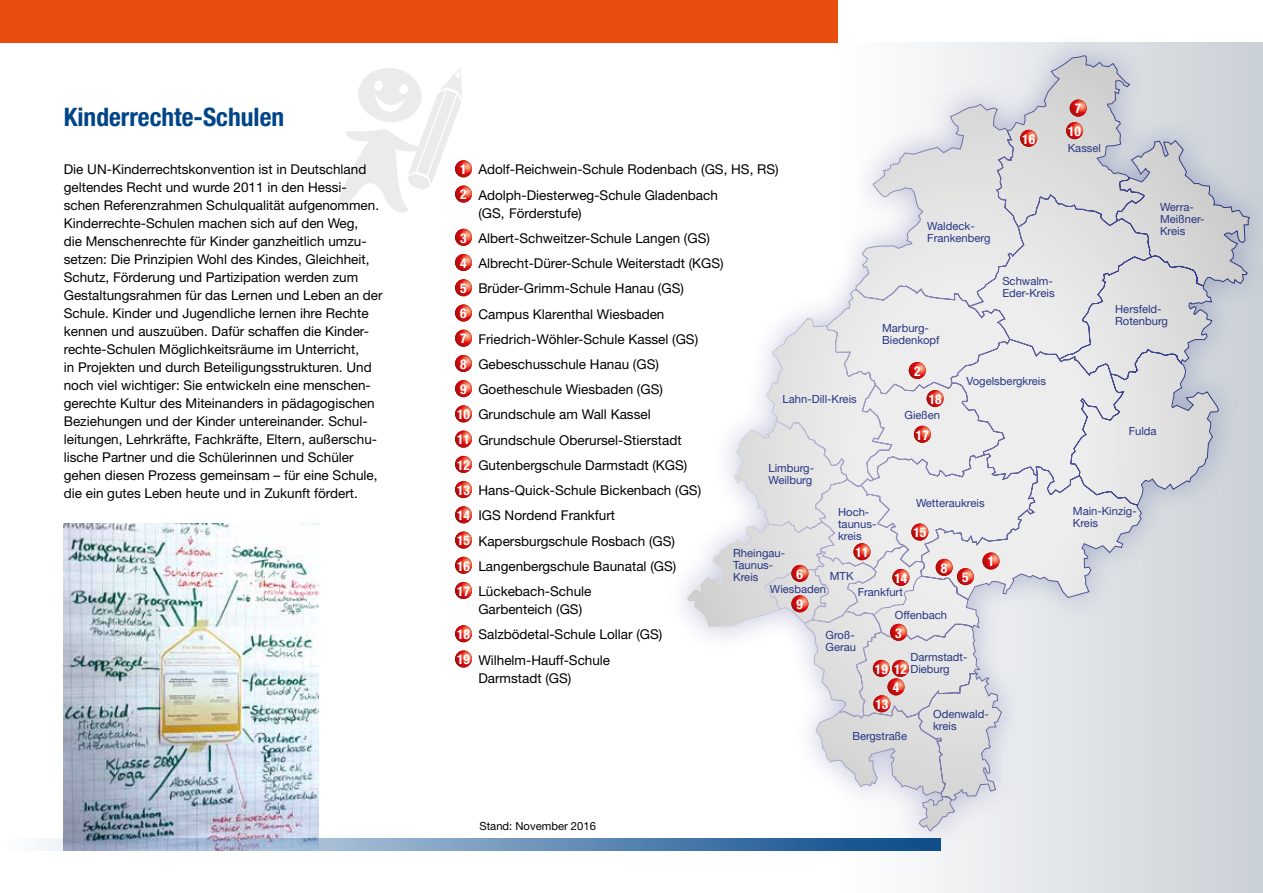
<style>
.page{position:relative;width:1263px;height:893px;background:#fff}
.page>*{position:absolute;margin:0;border:0;box-sizing:border-box;transform-origin:0 0}
.t1{font:700 condensed 25.5px "Helvetica Neue";color:#048}
.t2{font:13.5px/18px "Helvetica Neue";color:#000}
.t3{font:700 condensed 13.5px "Helvetica Neue";color:#fff}
.t4{font:11.25px/12px "Helvetica Neue";color:#283583}
.t5{font:11.25px "Helvetica Neue";color:#000}
.s1{font-weight:700;font-stretch:condensed;color:#fff}
</style>
<div class="page">
<img style="left:64px;top:523px;width:255px;height:315px">
<svg style="left:41px;top:838px;width:621px;height:12px;background:#8aa5c5"></svg>
<svg style="left:339px;top:68px;width:123px;height:145px"></svg>
<div style="left:838px;top:43px;width:425px;height:850px;background:linear-gradient(to right,#fff,#cad0d6)"></div>
<div style="left:662px;top:30px;width:601px;height:825px;background:#283583;opacity:.3"></div>
<svg style="left:685px;top:55px;width:565px;height:776px"></svg>
<svg style="left:892px;top:569px;width:17px;height:17px"></svg>
<svg style="left:890px;top:624px;width:17px;height:17px"></svg>
<svg style="left:887px;top:678px;width:17px;height:17px"></svg>
<svg style="left:957px;top:568px;width:17px;height:17px"></svg>
<svg style="left:982px;top:552px;width:17px;height:17px"></svg>
<svg style="left:1066px;top:122px;width:17px;height:17px"></svg>
<svg style="left:909px;top:362px;width:17px;height:17px"></svg>
<svg style="left:914px;top:426px;width:17px;height:17px"></svg>
<svg style="left:927px;top:390px;width:17px;height:17px"></svg>
<svg style="left:873px;top:660px;width:17px;height:17px"></svg>
<svg style="left:911px;top:524px;width:17px;height:17px"></svg>
<svg style="left:1020px;top:130px;width:17px;height:17px"></svg>
<svg style="left:936px;top:559px;width:17px;height:17px"></svg>
<svg style="left:853px;top:543px;width:17px;height:17px"></svg>
<svg style="left:892px;top:660px;width:17px;height:17px"></svg>
<div style="left:0;top:0;width:838px;height:43px;background:#e94e0f"></div>
<svg style="left:873px;top:695px;width:17px;height:17px"></svg>
<svg style="left:1070px;top:100px;width:17px;height:17px"></svg>
<svg style="left:791px;top:595px;width:17px;height:17px"></svg>
<svg style="left:791px;top:565px;width:17px;height:17px"></svg>
<svg style="left:455px;top:160px;width:17px;height:17px"></svg>
<svg style="left:455px;top:186px;width:17px;height:17px"></svg>
<svg style="left:455px;top:229px;width:17px;height:17px"></svg>
<svg style="left:455px;top:254px;width:17px;height:17px"></svg>
<svg style="left:455px;top:279px;width:17px;height:17px"></svg>
<svg style="left:455px;top:304px;width:17px;height:17px"></svg>
<svg style="left:455px;top:330px;width:17px;height:17px"></svg>
<svg style="left:455px;top:355px;width:17px;height:17px"></svg>
<svg style="left:455px;top:380px;width:17px;height:17px"></svg>
<svg style="left:455px;top:405px;width:17px;height:17px"></svg>
<svg style="left:455px;top:431px;width:17px;height:17px"></svg>
<svg style="left:455px;top:456px;width:17px;height:17px"></svg>
<svg style="left:455px;top:481px;width:17px;height:17px"></svg>
<svg style="left:455px;top:506px;width:17px;height:17px"></svg>
<svg style="left:455px;top:532px;width:17px;height:17px"></svg>
<svg style="left:455px;top:557px;width:17px;height:17px"></svg>
<svg style="left:455px;top:582px;width:17px;height:17px"></svg>
<svg style="left:455px;top:625px;width:17px;height:17px"></svg>
<svg style="left:455px;top:650px;width:17px;height:17px"></svg>
<h1 class="t1" style="left:64px;top:102px;width:222px">Kinderrechte-Schulen</h1>
<p class="t2" style="left:64px;top:160px;width:320px">Die UN-Kinderrechtskonvention ist in Deutschland geltendes Recht und wurde 2011 in den Hessi&shy;schen Referenzrahmen Schulqualität aufgenommen.<br>Kinderrechte-Schulen machen sich auf den Weg,<br>die Menschenrechte für Kinder ganzheitlich umzu&shy;setzen: Die Prinzipien Wohl des Kindes, Gleichheit, Schutz, Förderung und Partizipation werden zum Gestaltungsrahmen für das Lernen und Leben an der Schule. Kinder und Jugendliche lernen ihre Rechte kennen und auszuüben. Dafür schaffen die Kinder&shy;rechte-Schulen Möglichkeitsräume im Unterricht,<br>in Projekten und durch Beteiligungsstrukturen. Und noch viel wichtiger: Sie entwickeln eine menschen&shy;gerechte Kultur des Miteinanders in pädagogischen Beziehungen und der Kinder untereinander. Schul&shy;leitungen, Lehrkräfte, Fachkräfte, Eltern, außerschu&shy;lische Partner und die Schülerinnen und Schüler gehen diesen Prozess gemeinsam – für eine Schule, die ein gutes Leben heute und in Zukunft fördert.</p>
<p class="t3" style="left:1022px;top:131px;width:14px">16</p>
<p class="t2" style="left:460px;top:157px;width:320px;line-height:25.2px"><span class="s1">1</span> Adolf-Reichwein-Schule Rodenbach (GS, HS, RS)<br><span class="s1">2</span> Adolph-Diesterweg-Schule Gladenbach</p>
<p class="t2" style="left:457px;top:200px;width:268px;line-height:25.2px;text-indent:21px">(GS, Förderstufe)<br><span class="s1">3</span> Albert-Schweitzer-Schule Langen (GS)<br><span class="s1">4</span> Albrecht-Dürer-Schule Weiterstadt (KGS)<br><span class="s1">5</span> Brüder-Grimm-Schule Hanau (GS)<br><span class="s1">6</span> Campus Klarenthal Wiesbaden<br><span class="s1">7</span> Friedrich-Wöhler-Schule Kassel (GS)<br><span class="s1">8</span> Gebeschusschule Hanau (GS)<br><span class="s1">9</span> Goetheschule Wiesbaden (GS)<br><span class="s1">10</span> Grundschule am Wall Kassel<br><span class="s1">11</span> Grundschule Oberursel-Stierstadt<br><span class="s1">12</span> Gutenbergschule Darmstadt (KGS)<br><span class="s1">13</span> Hans-Quick-Schule Bickenbach (GS)<br><span class="s1">14</span> IGS Nordend Frankfurt<br><span class="s1">15</span> Kapersburgschule Rosbach (GS)<br><span class="s1">16</span> Langenbergschule Baunatal (GS)<br><span class="s1">17</span> Lückebach-Schule</p>
<p class="t2" style="left:457px;top:596px;width:207px;line-height:25.2px;text-indent:21px">Garbenteich (GS)<br><span class="s1">18</span> Salzbödetal-Schule Lollar (GS)<br><span class="s1">19</span> Wilhelm-Hauff-Schule</p>
<p class="t2" style="left:478px;top:668px;width:95px">Darmstadt (GS)</p>
<p class="t4" style="left:927px;top:219px;width:65px">Waldeck-<br>Frankenberg</p>
<p class="t4" style="left:1002px;top:275px;width:54px">Schwalm-<br>Eder-Kreis</p>
<p class="t4" style="left:882px;top:322px;width:59px">Marburg-<br>Biedenkopf</p>
<p class="t3" style="left:914px;top:363px;width:8px">2</p>
<p class="t4" style="left:966px;top:375px;width:81px">Vogelsbergkreis</p>
<p class="t3" style="left:929px;top:391px;width:14px">18</p>
<p class="t4" style="left:783px;top:393px;width:76px">Lahn-Dill-Kreis</p>
<p class="t4" style="left:904px;top:409px;width:37px">Gießen</p>
<p class="t3" style="left:916px;top:427px;width:14px">17</p>
<p class="t4" style="left:768px;top:461px;width:47px">Limburg-<br>Weilburg</p>
<p class="t4" style="left:916px;top:497px;width:70px">Wetteraukreis</p>
<p class="t4" style="left:838px;top:506px;width:40px">Hoch&shy;taunus&shy;kreis</p>
<p class="t3" style="left:913px;top:524px;width:14px">15</p>
<p class="t3" style="left:855px;top:544px;width:14px">11</p>
<p class="t4" style="left:733px;top:547px;width:53px">Rheingau-<br>Taunus-<br>Kreis</p>
<p class="t3" style="left:988px;top:553px;width:8px">1</p>
<p class="t3" style="left:941px;top:560px;width:8px">8</p>
<p class="t3" style="left:797px;top:566px;width:8px">6</p>
<p class="t4" style="left:830px;top:570px;width:25px">MTK</p>
<p class="t3" style="left:962px;top:569px;width:8px">5</p>
<p class="t3" style="left:894px;top:570px;width:14px">14</p>
<p class="t4" style="left:770px;top:582px;width:58px">Wiesbaden</p>
<p class="t4" style="left:858px;top:586px;width:47px">Frankfurt</p>
<p class="t3" style="left:797px;top:596px;width:8px">9</p>
<p class="t4" style="left:895px;top:609px;width:54px">Offenbach</p>
<p class="t3" style="left:895px;top:625px;width:8px">3</p>
<p class="t4" style="left:825px;top:628px;width:32px">Groß-<br>Gerau</p>
<p class="t4" style="left:910px;top:651px;width:59px">Darmstadt-<br>Dieburg</p>
<p class="t3" style="left:875px;top:661px;width:14px">19</p>
<p class="t3" style="left:894px;top:661px;width:14px">12</p>
<p class="t3" style="left:893px;top:679px;width:8px">4</p>
<p class="t3" style="left:875px;top:696px;width:14px">13</p>
<p class="t4" style="left:852px;top:730px;width:56px">Bergstraße</p>
<p class="t4" style="left:933px;top:708px;width:57px">Odenwald&shy;kreis</p>
<p class="t3" style="left:1075px;top:100px;width:8px">7</p>
<p class="t3" style="left:1068px;top:123px;width:14px">10</p>
<p class="t4" style="left:1068px;top:142px;width:35px">Kassel</p>
<p class="t4" style="left:1160px;top:201px;width:46px">Werra-<br>Meißner-<br>Kreis</p>
<p class="t4" style="left:1115px;top:302px;width:54px">Hersfeld-<br>Rotenburg</p>
<p class="t4" style="left:1129px;top:425px;width:29px">Fulda</p>
<p class="t4" style="left:1073px;top:505px;width:65px">Main-Kinzig-<br>Kreis</p>
<p class="t5" style="left:479px;top:819px;width:118px">Stand: November 2016</p>
</div>
